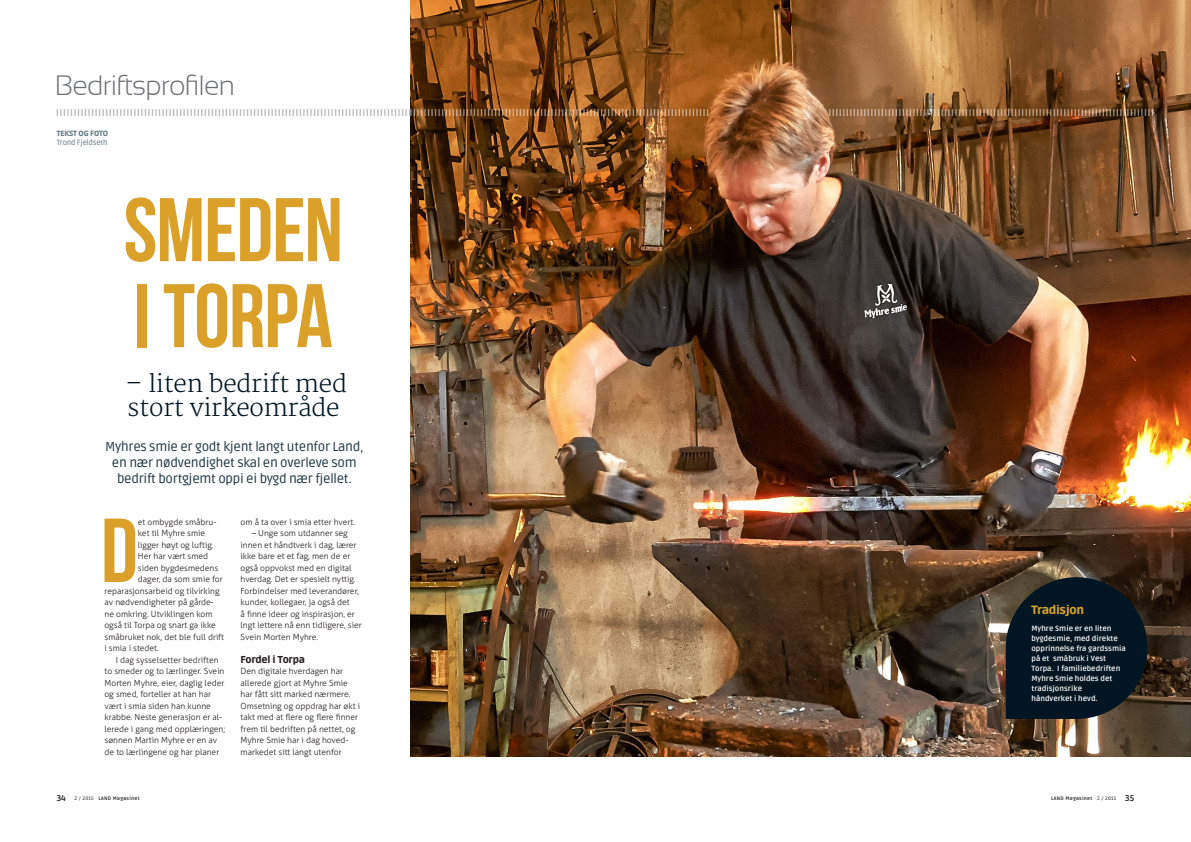
<style>
.page{position:relative;width:1191px;height:842px;background:#fff}
.page>*{position:absolute;margin:0;border:0;box-sizing:border-box;transform-origin:0 0}
.Brødtekst_-_Stor_før{font:90.6px "Bebas Neue";color:#daa02a}
.Header_HUGE{font:90px/86px "Bebas Neue";letter-spacing:-.01em;color:#daa02a}
.Page_heading{font:300 28px "Sansation";letter-spacing:-.025em;color:#6c6d70}
.Header_alternate{font:300 24px/24px "Merriweather";letter-spacing:-.01em;color:#011622}
.Intro_text{font:13px/16px "Ruda";letter-spacing:-.02em;color:#1b343f;text-align:center}
.Header_main{font:900 12px "Ruda";letter-spacing:-.03em;color:#daa02a}
.Mellomtittel{font:900 10px "Ruda";letter-spacing:-.02em;color:#231f20}
.Brødtekst_-_innrykk{font:300 8.5px/11.5px "Aller";color:#231f20}
.Brødtekst_-_Stor_før-2{font:300 8.5px "Aller";color:#231f20}
.Brødtekst_-_uten_inn{font:300 8.5px/11.5px "Aller";color:#231f20}
.Image_text{font:700 8.5px "Ruda";color:#231f20}
.Image_text-2{font:700 7.5px/10px "Ruda";color:#fff}
.Credit_names{font:7.5px "Ruda";letter-spacing:-.02em;color:#5e7682}
.Credit_header{font:900 7.5px "Ruda";letter-spacing:-.02em;color:#5e7682}
.Image_text-3{font:700 5px "Ruda";letter-spacing:.05em;color:#231f20}
.s1{font-weight:400}
.s2{font-size:8.5px}
</style>
<div class="page">
<img style="left:410px;top:0;width:781px;height:757px">
<svg style="left:1005px;top:577px;width:142px;height:142px;background:#0c1c23"></svg>
<svg style="left:57px;top:109px;width:651px;height:7px"></svg>
<svg style="left:829px;top:109px;width:324px;height:7px;background:#8f6c4d"></svg>
<p class="Page_heading" style="left:55px;top:69px;width:182px">Bedriftsprofilen</p>
<p class="Credit_header" style="left:57px;top:129px;width:53px">TEKST OG FOTO</p>
<p class="Credit_names" style="left:57px;top:139px;width:52px">Trond Fjeldseth</p>
<p class="Header_HUGE" style="left:124px;top:186px;width:221px">SMEDEN<br>I TORPA</p>
<p class="Header_alternate" style="left:126px;top:373px;width:222px">– liten bedrift med stort virkeområde</p>
<p class="Intro_text" style="left:105px;top:439px;width:260px">Myhres smie er godt kjent langt utenfor Land, en nær nødvendighet skal en overleve som bedrift bortgjemt oppi ei bygd nær fjellet.</p>
<p class="Brødtekst_-_Stor_før" style="left:101px;top:501px;width:38px">D</p>
<p class="Brødtekst_-_Stor_før-2" style="left:138px;top:516px;width:80px">et ombygde småbru-</p>
<p class="Brødtekst_-_Stor_før-2" style="left:138px;top:528px;width:69px">ket til Myhre smie</p>
<p class="Brødtekst_-_Stor_før-2" style="left:138px;top:539px;width:77px">ligger høyt og luftig.</p>
<p class="Brødtekst_-_Stor_før-2" style="left:138px;top:551px;width:72px">Her har vært smed</p>
<p class="Brødtekst_-_Stor_før-2" style="left:138px;top:562px;width:82px">siden bygdesmedens</p>
<p class="Brødtekst_-_Stor_før-2" style="left:138px;top:574px;width:86px">dager, da som smie for</p>
<p class="Brødtekst_-_Stor_før-2" style="left:104px;top:585px;width:117px">reparasjonsarbeid og tilvirking</p>
<p class="Brødtekst_-_Stor_før-2" style="left:104px;top:597px;width:111px">av nødvendigheter på gårde-</p>
<p class="Brødtekst_-_Stor_før-2" style="left:104px;top:608px;width:109px">ne omkring. Utviklingen kom</p>
<p class="Brødtekst_-_Stor_før-2" style="left:104px;top:620px;width:113px">også til Torpa og snart ga ikke</p>
<p class="Brødtekst_-_Stor_før-2" style="left:104px;top:631px;width:121px">småbruket nok, det ble full drift</p>
<p class="Brødtekst_-_Stor_før-2" style="left:104px;top:643px;width:56px">i smia i stedet.</p>
<p class="Brødtekst_-_innrykk" style="left:104px;top:654px;width:122px;text-indent:11px">I dag sysselsetter bedriften to smeder og to lærlinger. Svein<br>Morten Myhre, eier, daglig leder og smed, forteller at han har vært i smia siden han kunne krabbe. Neste generasjon er al&shy;lerede i gang med opplæringen; sønnen Martin Myhre er en av de to lærlingene og har planer</p>
<p class="Brødtekst_-_innrykk" style="left:240px;top:516px;width:116px">om å ta over i smia etter hvert.</p>
<p class="Brødtekst_-_innrykk" style="left:240px;top:527px;width:123px;text-indent:11px">– Unge som utdanner seg innen et håndtverk i dag, lærer ikke bare et et fag, men de er også oppvokst med en digital hverdag. Det er spesielt nyttig.<br>Forbindelser med leverandører, kunder, kollegaer, ja også det<br>å finne ideer og inspirasjon, er lngt lettere nå enn tidligere, sier<br>Svein Morten Myhre.</p>
<p class="Mellomtittel" style="left:240px;top:653px;width:66px">Fordel i Torpa</p>
<p class="Brødtekst_-_uten_inn" style="left:240px;top:665px;width:121px">Den digitale hverdagen har allerede gjort at Myhre Smie har fått sitt marked nærmere.<br>Omsetning og oppdrag har økt i takt med at flere og flere finner frem til bedriften på nettet, og<br>Myhre Smie har i dag hoved&shy;markedet sitt langt utenfor</p>
<p class="Header_main" style="left:1031px;top:603px;width:54px">Tradisjon</p>
<p class="Image_text-2" style="left:1031px;top:624px;width:96px">Myhre Smie er en liten bygdesmie, med direkte opprinnelse fra gardssmia på et småbruk i Vest<br>Torpa. I familiebedriften<br>Myhre Smie holdes det tradisjonsrike</p>
<p class="Image_text-2" style="left:1031px;top:694px;width:68px">håndverket i hevd.</p>
<p class="Image_text" style="left:57px;top:794px;width:11px">34</p>
<p class="Image_text-3" style="left:74px;top:796px;width:67px"><span class="s1">2 / 2015 ·</span> LAND Magasinet</p>
<p class="Image_text-3" style="left:1051px;top:796px;width:84px">LAND Magasinet <span class="s1">· 2 / 2015</span> <span class="s2">35</span></p>
</div>
